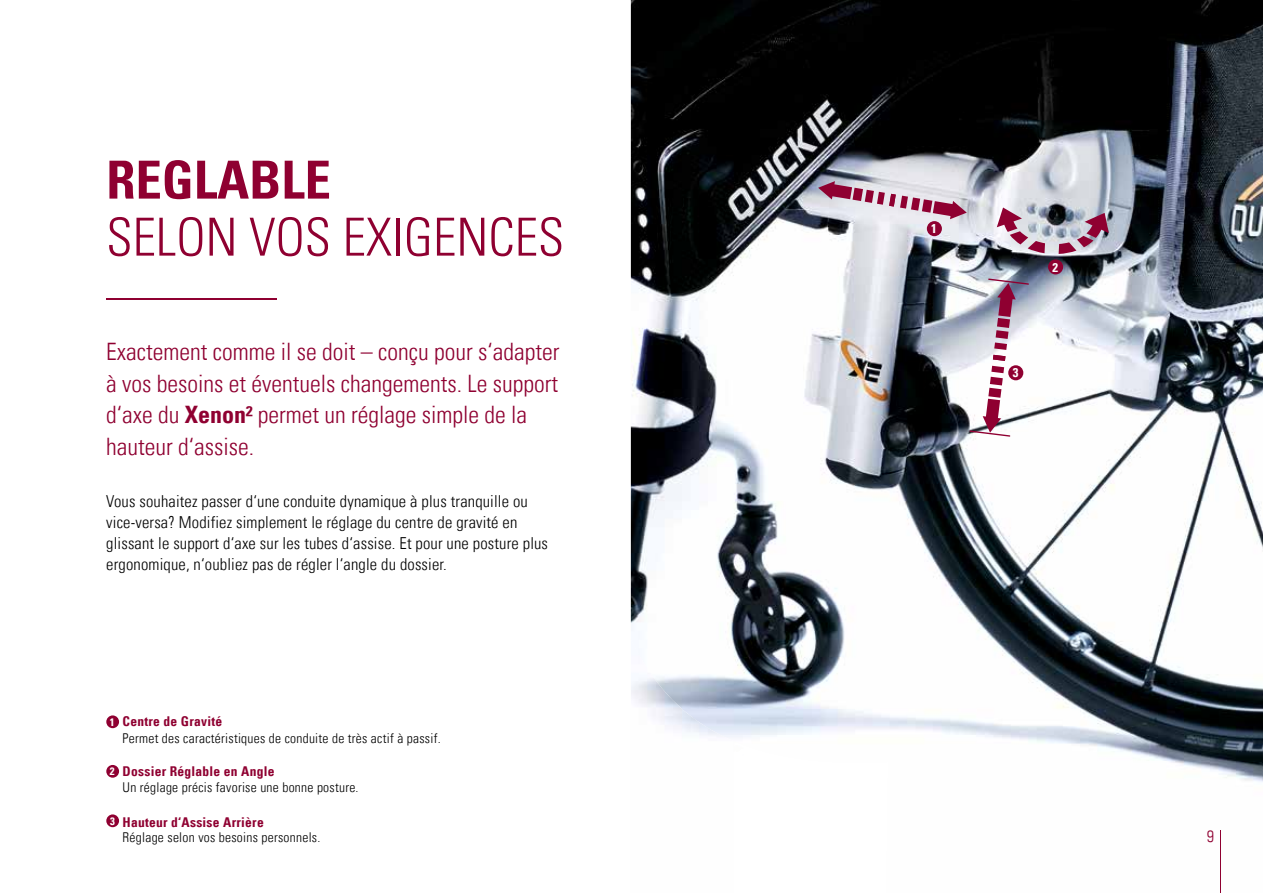
<style>
.page{position:relative;width:1263px;height:893px;background:#fff}
.page>*{position:absolute;margin:0;border:0;box-sizing:border-box;transform-origin:0 0}
.t1{font:52.5px "Univers Com 47 Light Cond";color:#8f0031}
.t2{font:52.5px "Univers Com 67 Bold Cond";color:#8f0031}
.t3{font:24px/31.5px "Univers Com 47 Light Cond";color:#8f0031}
.t4{font:16.5px/21px "Univers Com 47 Light Cond";letter-spacing:.01em;color:#000}
.t5{font:16.5px "Univers Com 47 Light Cond";color:#8f0031}
.t6{font:13.5px "Univers Com 47 Light Cond";letter-spacing:.02em;color:#000}
.t7{font:13.5px "Univers Com 67 Bold Cond";letter-spacing:.02em;color:#8f0031}
.t8{font:12.75px "Univers Com 67 Bold Cond";color:#fff}
.s1{font-family:"Univers Com 67 Bold Cond"}
.s2{font-size:10.8px;color:#fff}
</style>
<div class="page">
<hr style="left:106px;top:299px;width:170px;height:1px;background:#8f0031">
<img style="left:631px;top:0;width:632px;height:782px">
<svg style="left:818px;top:181px;width:149px;height:38px"></svg>
<div style="left:927px;top:221px;width:15px;height:15px;background:#8f0031;border-radius:50%"></div>
<div style="left:1048px;top:259px;width:15px;height:15px;background:#8f0031;border-radius:50%"></div>
<img style="left:630px;top:529px;width:1px;height:93px">
<img style="left:631px;top:639px;width:51px;height:143px">
<img style="left:682px;top:709px;width:52px;height:73px">
<img style="left:734px;top:741px;width:155px;height:41px">
<div style="left:106px;top:715px;width:13px;height:13px;background:#8f0031;border-radius:50%"></div>
<div style="left:106px;top:765px;width:13px;height:13px;background:#8f0031;border-radius:50%"></div>
<div style="left:106px;top:814px;width:13px;height:13px;background:#8f0031;border-radius:50%"></div>
<svg style="left:969px;top:278px;width:60px;height:159px"></svg>
<svg style="left:997px;top:207px;width:48px;height:46px"></svg>
<svg style="left:1058px;top:213px;width:51px;height:41px"></svg>
<hr style="left:1220px;top:830px;width:1px;height:63px;background:#8f0031">
<h1 class="t2" style="left:106px;top:148px;width:226px">REGLABLE</h1>
<h1 class="t1" style="left:106px;top:206px;width:459px">SELON VOS EXIGENCES</h1>
<p class="t8" style="left:931px;top:221px;width:7px">1</p>
<h2 class="t3" style="left:106px;top:336px;width:455px">Exactement comme il se doit – conçu pour s‘adapter à vos besoins et éventuels changements. Le support d‘axe du <span class="s1">Xenon²</span> permet un réglage simple de la hauteur d‘assise.</h2>
<p class="t4" style="left:106px;top:491px;width:443px">Vous souhaitez passer d‘une conduite dynamique à plus tranquille ou vice-versa? Modifiez simplement le réglage du centre de gravité en glissant le support d‘axe sur les tubes d‘assise. Et pour une posture plus ergonomique, n‘oubliez pas de régler l‘angle du dossier.</p>
<p class="t8" style="left:1052px;top:259px;width:7px">2</p>
<p class="t8" style="left:1013px;top:365px;width:7px">3</p>
<p class="t7" style="left:110px;top:713px;width:114px"><span class="s2">1</span> Centre de Gravité</p>
<p class="t6" style="left:123px;top:730px;width:320px">Permet des caractéristiques de conduite de très actif à passif.</p>
<p class="t7" style="left:110px;top:763px;width:166px"><span class="s2">2</span> Dossier Réglable en Angle</p>
<p class="t6" style="left:123px;top:779px;width:237px">Un réglage précis favorise une bonne posture.</p>
<p class="t7" style="left:110px;top:814px;width:155px"><sup>3</sup> Hauteur d‘Assise Arrière</p>
<p class="t6" style="left:123px;top:829px;width:199px">Réglage selon vos besoins personnels.</p>
<p class="t5" style="left:1207px;top:826px;width:9px">9</p>
</div>
